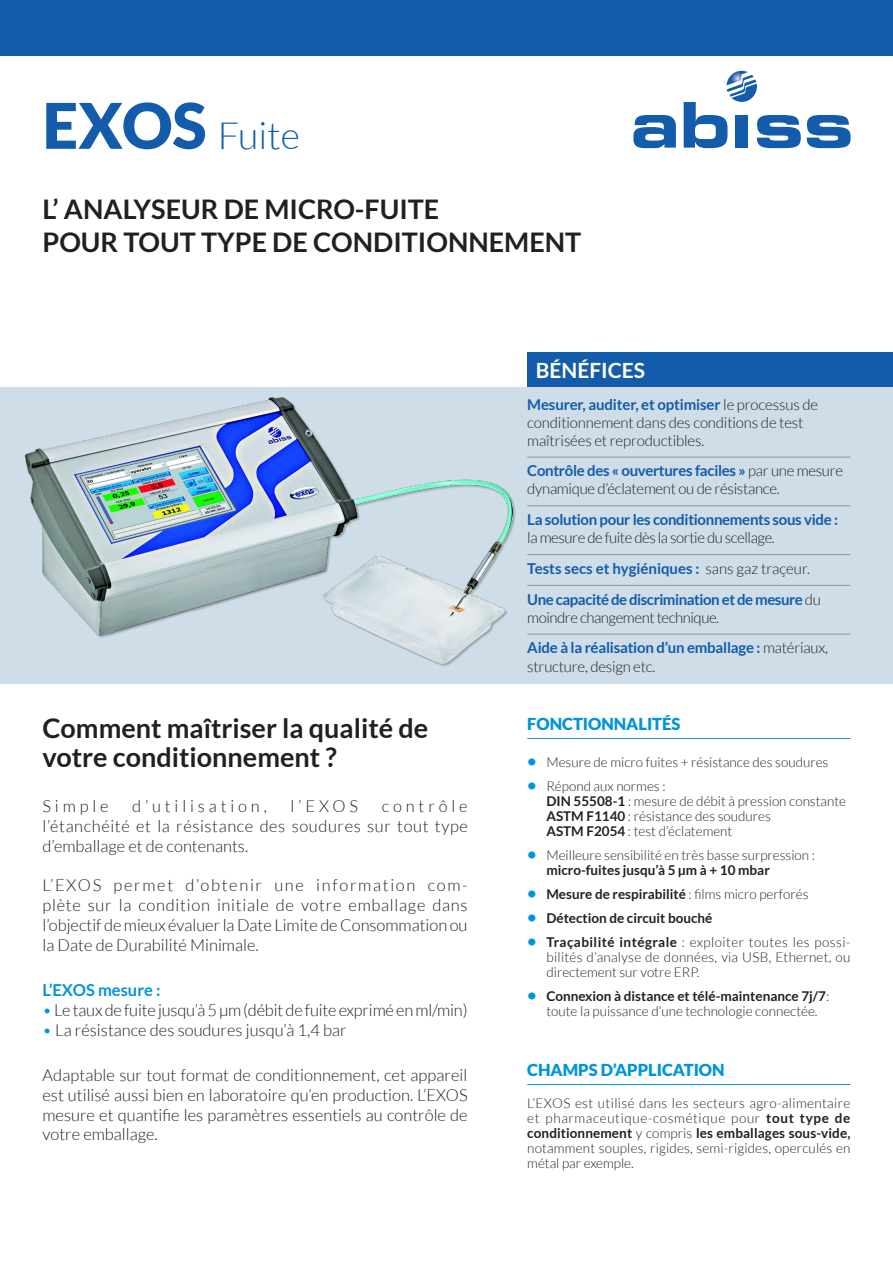
<style>
.page{position:relative;width:893px;height:1263px;background:#fff}
.page>*{position:absolute;margin:0;border:0;box-sizing:border-box;transform-origin:0 0}
.t1{font:300 37.5px "Lato";color:#135cab}
.Accroche_noir{font:700 27px/33px "Lato";color:#231f20}
.Titre_noir{font:700 27px/28.5px "Lato";color:#231f20}
.Titre_bénéfices_cart{font:700 21px "Lato";color:#fff}
.Texte_noir{font:300 16.5px/19.8px "Lato";color:#231f20;text-align:justify}
.Titre_small{font:900 16.5px "Lato";color:#0095d9}
.Texte_noir-2{font:300 16.5px "Lato";letter-spacing:.235em;color:#231f20}
.Body{font:700 16.5px "Lato";color:#0095d9}
.Body-2{font:700 15px/18px "Lato";letter-spacing:-.02em;color:#135cab}
.Body-3{font:300 15px/18px "Lato";letter-spacing:-.01em;color:#231f20}
.Body-4{font:700 15px "Lato";color:#135cab}
.Body_small{font:300 13.5px/15px "Lato";color:#231f20}
.Body_small-2{font:700 13.5px "Lato";color:#231f20}
.s1{font-weight:900;font-size:63px}
.s2{color:#0095d9}
.s3{font-weight:700;color:#135cab}
.s4{font-weight:300;color:#231f20}
.s5{font-weight:700;font-size:16.5px;color:#0095d9}
.s6{font-weight:700}
.s7{font-size:16.5px;color:#0095d9}
.s8{font-weight:300}
</style>
<div class="page">
<div style="left:0;top:387px;width:893px;height:297px;background:#cedde7"></div>
<hr style="left:527px;top:738px;width:323px;height:1px;background:#0095d9">
<hr style="left:527px;top:1084px;width:323px;height:1px;background:#0095d9">
<svg style="left:633px;top:115px;width:43px;height:33px"></svg>
<svg style="left:684px;top:71px;width:117px;height:77px"></svg>
<svg style="left:807px;top:115px;width:44px;height:33px"></svg>
<hr style="left:527px;top:457px;width:323px;height:1px;background:#939598">
<hr style="left:527px;top:506px;width:323px;height:1px;background:#939598">
<hr style="left:527px;top:554px;width:323px;height:1px;background:#939598">
<hr style="left:527px;top:585px;width:323px;height:1px;background:#939598">
<hr style="left:527px;top:634px;width:323px;height:1px;background:#939598">
<div style="left:527px;top:353px;width:366px;height:34px;background:#135cab"></div>
<div style="left:0;top:0;width:893px;height:55px;background:#135cab"></div>
<img style="left:26px;top:398px;width:486px;height:266px">
<p class="t1" style="left:43px;top:115px;width:259px"><span class="s1">EXOS</span> Fuite</p>
<p class="Accroche_noir" style="left:43px;top:193px;width:540px">L’ ANALYSEUR DE MICRO-FUITE<br>POUR TOUT TYPE DE CONDITIONNEMENT</p>
<p class="Titre_bénéfices_cart" style="left:536px;top:359px;width:111px">BÉNÉFICES</p>
<p class="Titre_noir" style="left:43px;top:714px;width:387px">Comment maîtriser la qualité de votre conditionnement ?</p>
<p class="Texte_noir" style="left:43px;top:796px;width:68px">Simple</p>
<p class="Texte_noir-2" style="left:132px;top:797px;width:136px">d’utilisation,</p>
<p class="Texte_noir" style="left:291px;top:796px;width:69px">l’EXOS</p>
<p class="Texte_noir" style="left:43px;top:796px;width:427px;text-indent:339px">contrôle l’étanchéité et la résistance des soudures sur tout type d’emballage et de contenants.</p>
<p class="Texte_noir" style="left:43px;top:875px;width:427px">L’EXOS permet d’obtenir une information com&shy;plète sur la condition initiale de votre emballage dans l’objectif de mieux évaluer la Date Limite de Consommation ou la Date de Durabilité Minimale.</p>
<p class="Body" style="left:43px;top:980px;width:119px">L’EXOS mesure :</p>
<p class="Texte_noir" style="left:43px;top:1000px;width:427px"><span class="s2">•</span> Le taux de fuite jusqu’à 5 μm (débit de fuite exprimé en ml/min)</p>
<p class="Texte_noir" style="left:43px;top:1020px;width:306px"><span class="s2">•</span> La résistance des soudures jusqu’à 1,4 bar</p>
<p class="Texte_noir" style="left:43px;top:1065px;width:427px">Adaptable sur tout format de conditionnement, cet appareil est utilisé aussi bien en laboratoire qu’en production. L’EXOS mesure et quantifie les paramètres essentiels au contrôle de votre emballage.</p>
<p class="Body-3" style="left:527px;top:395px;width:292px"><span class="s3">Mesurer, auditer, et optimiser</span> le processus de conditionnement dans des conditions de test maîtrisées et reproductibles.</p>
<p class="Body-3" style="left:527px;top:462px;width:317px"><span class="s3">Contrôle des « ouvertures faciles »</span> par une mesure dynamique d’éclatement ou de résistance.</p>
<p class="Body-2" style="left:527px;top:510px;width:312px">La solution pour les conditionnements sous vide : <span class="s4">la mesure de fuite dès la sortie du scellage.</span></p>
<p class="Body-4" style="left:527px;top:560px;width:284px">Tests secs et hygiéniques : <span class="s4">sans gaz traçeur.</span></p>
<p class="Body-2" style="left:527px;top:590px;width:295px">Une capacité de discrimination et de mesure <span class="s4">du moindre changement technique.</span></p>
<p class="Body-2" style="left:527px;top:639px;width:302px">Aide à la réalisation d’un emballage : <span class="s4">matériaux, structure, design etc.</span></p>
<p class="Titre_small" style="left:527px;top:714px;width:155px">FONCTIONNALITÉS</p>
<p class="Body_small" style="left:527px;top:754px;width:303px"><span class="s5">•</span> Mesure de micro fuites + résistance des soudures</p>
<p class="Body_small" style="left:527px;top:778px;width:140px"><span class="s5">•</span> Répond aux normes :</p>
<p class="Body_small" style="left:546px;top:793px;width:301px"><span class="s6">DIN 55508-1</span> : mesure de débit à pression constante<br><span class="s6">ASTM F1140</span> : résistance des soudures<br><span class="s6">ASTM F2054</span> : test d’éclatement</p>
<p class="Body_small" style="left:546px;top:847px;width:270px;text-indent:-19px"><span class="s5">•</span> Meilleure sensibilité en très basse surpression : <span class="s6">micro-fuites jusqu’à 5 μm à + 10 mbar</span></p>
<p class="Body_small-2" style="left:527px;top:886px;width:283px"><span class="s7">•</span> Mesure de respirabilité <span class="s8">: films micro perforés</span></p>
<p class="Body_small-2" style="left:527px;top:910px;width:187px"><span class="s7">•</span> Détection de circuit bouché</p>
<p class="Body_small" style="left:546px;top:935px;width:306px;text-align:justify;text-indent:-19px"><span class="s5">•</span> <span class="s6">Traçabilité intégrale</span> : exploiter toutes les possi&shy;bilités d’analyse de données, via USB, Ethernet, ou directement sur votre ERP.</p>
<p class="Body_small" style="left:527px;top:989px;width:303px;text-align:center"><span class="s5">•</span> <span class="s6">Connexion à distance et télé-maintenance 7j/7</span>: toute la puissance d’une technologie connectée.</p>
<p class="Titre_small" style="left:527px;top:1060px;width:199px">CHAMPS D’APPLICATION</p>
<p class="Body_small" style="left:527px;top:1095px;width:325px;text-align:justify">L’EXOS est utilisé dans les secteurs agro-alimentaire et pharmaceutique-cosmétique pour <span class="s6">tout type de conditionnement</span> y compris <span class="s6">les emballages sous-vide, </span>notamment souples, rigides, semi-rigides, operculés en métal par exemple.</p>
</div>
